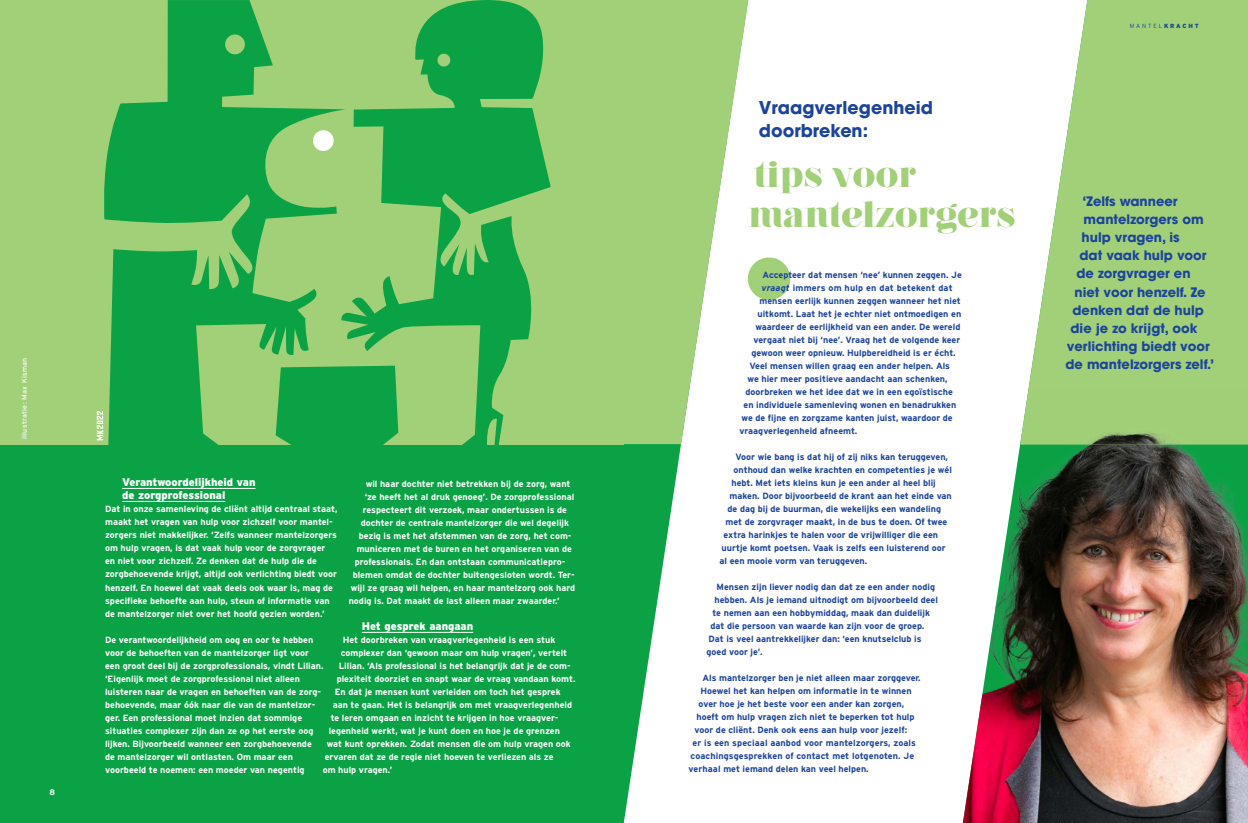
<style>
.page{position:relative;width:1248px;height:823px;background:#fff}
.page>*{position:absolute;margin:0;border:0;box-sizing:border-box;transform-origin:0 0}
.t1{font:900 36px/39.6px "Nouvelle Vague For AB";color:#a2d078}
.t2{font:700 17.5px/22.5px "Avant Garde";color:#1c449c}
.t3{font:700 13px "Avant Garde";color:#1c449c}
.t4{font:900 11px/13px "Interstate";color:#fff}
.t5{font:700 9px/13px "Interstate";color:#fff}
.t6{font:700 9px "Interstate";color:#1c449c}
.t7{font:700 9px "Interstate";letter-spacing:.02em;color:#1c449c}
.t8{font:700 8px "Interstate";color:#fff}
.t9{font:7px "Interstate";letter-spacing:.05em;color:#fff}
.t10{font:300 6px "Interstate";letter-spacing:.3em;color:#1c449c}
.s1{font-style:italic}
.s2{font-weight:900}
</style>
<div class="page">
<img style="left:963px;top:444px;width:284px;height:378px">
<svg style="left:1029px;top:0;width:218px;height:386px;background:#aed689"></svg>
<img style="left:1020px;top:386px;width:227px;height:58px">
<div style="left:747px;top:257px;width:43px;height:43px;background:#a2d078;border-radius:50%"></div>
<div style="left:0;top:444px;width:681px;height:378px;background:#0aa245"></div>
<svg style="left:623px;top:0;width:125px;height:444px;fill:#a2d078"></svg>
<div style="left:0;top:0;width:623px;height:444px;background:#a1d078"></div>
<svg style="left:97px;top:411px;width:5px;height:29px"></svg>
<svg style="left:102px;top:0;width:239px;height:444px;fill:#0aa245"></svg>
<svg style="left:341px;top:0;width:209px;height:444px"></svg>
<div style="left:313px;top:130px;width:20px;height:21px;background:#fff;border-radius:50%"></div>
<svg style="left:276px;top:365px;width:122px;height:79px;background:#12a448"></svg>
<hr style="left:122px;top:487px;width:133px;height:1px;background:#fff">
<hr style="left:122px;top:500px;width:103px;height:1px;background:#fff">
<hr style="left:361px;top:631px;width:112px;height:1px;background:#fff">
<p class="t9" style="left:20px;top:439px;width:83px;rotate:-90deg">illustratie: Max Kisman</p>
<p class="t8" style="left:50px;top:787px;width:7px">8</p>
<p class="t4" style="left:122px;top:475px;width:135px">Verantwoordelijkheid van de zorgprofessional</p>
<p class="t5" style="left:105px;top:502px;width:234px">Dat in onze samenleving de cliënt altijd centraal staat, maakt het vragen van hulp voor zichzelf voor mantel&shy;zorgers niet makkelijker. ‘Zelfs wanneer mantelzorgers om hulp vragen, is dat vaak hulp voor de zorgvrager en niet voor zichzelf. Ze denken dat de hulp die de zorgbehoevende krijgt, altijd ook verlichting biedt voor henzelf. En hoewel dat vaak deels ook waar is, mag de specifieke behoefte aan hulp, steun of informatie van de mantelzorger niet over het hoofd gezien worden.’</p>
<p class="t5" style="left:105px;top:632px;width:220px">De verantwoordelijkheid om oog en oor te hebben voor de behoeften van de mantelzorger ligt voor een groot deel bij de zorgprofessionals, vindt Lilian. ‘Eigenlijk moet de zorgprofessional niet alleen luisteren naar de vragen en behoeften van de zorg&shy;behoevende, maar óók naar die van de mantelzor&shy;ger. Een professional moet inzien dat sommige situaties complexer zijn dan ze op het eerste oog lijken. Bijvoorbeeld wanneer een zorgbehoevende de mantelzorger wil ontlasten. Om maar een voorbeeld te noemen: een moeder van negentig</p>
<p class="t5" style="left:365px;top:477px;width:206px">wil haar dochter niet betrekken bij de zorg, want</p>
<p class="t5" style="left:364px;top:490px;width:211px">‘ze heeft het al druk genoeg’. De zorgprofessional</p>
<p class="t5" style="left:362px;top:503px;width:206px">respecteert dit verzoek, maar ondertussen is de</p>
<p class="t5" style="left:360px;top:516px;width:210px">dochter de centrale mantelzorger die wel degelijk</p>
<p class="t5" style="left:358px;top:529px;width:214px">bezig is met het afstemmen van de zorg, het com-</p>
<p class="t5" style="left:356px;top:542px;width:217px">municeren met de buren en het organiseren van de</p>
<p class="t5" style="left:354px;top:555px;width:212px">professionals. En dan ontstaan communicatiepro-</p>
<p class="t5" style="left:352px;top:568px;width:223px">blemen omdat de dochter buitengesloten wordt. Ter-</p>
<p class="t5" style="left:350px;top:581px;width:226px">wijl ze graag wil helpen, en haar mantelzorg ook hard</p>
<p class="t5" style="left:348px;top:594px;width:212px">nodig is. Dat maakt de last alleen maar zwaarder.’</p>
<p class="t4" style="left:361px;top:619px;width:113px">Het gesprek aangaan</p>
<p class="t5" style="left:342px;top:633px;width:214px">Het doorbreken van vraagverlegenheid is een stuk</p>
<p class="t5" style="left:340px;top:646px;width:228px">complexer dan ‘gewoon maar om hulp vragen’, vertelt</p>
<p class="t5" style="left:338px;top:659px;width:234px">Lilian. ‘Als professional is het belangrijk dat je de com-</p>
<p class="t5" style="left:336px;top:672px;width:240px">plexiteit doorziet en snapt waar de vraag vandaan komt.</p>
<p class="t5" style="left:334px;top:685px;width:227px">En dat je mensen kunt verleiden om toch het gesprek</p>
<p class="t5" style="left:332px;top:698px;width:241px">aan te gaan. Het is belangrijk om met vraagverlegenheid</p>
<p class="t5" style="left:330px;top:711px;width:229px">te leren omgaan en inzicht te krijgen in hoe vraagver-</p>
<p class="t5" style="left:328px;top:724px;width:233px">legenheid werkt, wat je kunt doen en hoe je de grenzen</p>
<p class="t5" style="left:326px;top:737px;width:246px">wat kunt oprekken. Zodat mensen die om hulp vragen ook</p>
<p class="t5" style="left:324px;top:750px;width:230px">ervaren dat ze de regie niet hoeven te verliezen als ze</p>
<p class="t5" style="left:322px;top:763px;width:71px">om hulp vragen.’</p>
<h2 class="t2" style="left:758px;top:97px;width:176px">Vraagverlegenheid doorbreken:</h2>
<h1 class="t1" style="left:748px;top:154px;width:268px">tips voor mantelzorgers</h1>
<p class="t6" style="left:762px;top:269px;width:201px">Accepteer dat mensen ‘nee’ kunnen zeggen. Je</p>
<p class="t7" style="left:761px;top:282px;width:193px"><span class="s1">vraagt</span> immers om hulp en dat betekent dat</p>
<p class="t6" style="left:759px;top:295px;width:203px">mensen eerlijk kunnen zeggen wanneer het niet</p>
<p class="t6" style="left:757px;top:308px;width:205px">uitkomt. Laat het je echter niet ontmoedigen en</p>
<p class="t6" style="left:755px;top:321px;width:206px">waardeer de eerlijkheid van een ander. De wereld</p>
<p class="t6" style="left:753px;top:334px;width:208px">vergaat niet bij ‘nee’. Vraag het de volgende keer</p>
<p class="t6" style="left:751px;top:347px;width:206px">gewoon weer opnieuw. Hulpbereidheid is er écht.</p>
<p class="t6" style="left:749px;top:360px;width:202px">Veel mensen willen graag een ander helpen. Als</p>
<p class="t6" style="left:747px;top:373px;width:202px">we hier meer positieve aandacht aan schenken,</p>
<p class="t6" style="left:745px;top:386px;width:209px">doorbreken we het idee dat we in een egoïstische</p>
<p class="t6" style="left:743px;top:399px;width:214px">en individuele samenleving wonen en benadrukken</p>
<p class="t6" style="left:741px;top:412px;width:213px">we de fijne en zorgzame kanten juist, waardoor de</p>
<p class="t6" style="left:739px;top:425px;width:119px">vraagverlegenheid afneemt.</p>
<p class="t6" style="left:735px;top:451px;width:214px">Voor wie bang is dat hij of zij niks kan teruggeven,</p>
<p class="t6" style="left:733px;top:464px;width:220px">onthoud dan welke krachten en competenties je wél</p>
<p class="t6" style="left:731px;top:477px;width:206px">hebt. Met iets kleins kun je een ander al heel blij</p>
<p class="t6" style="left:729px;top:490px;width:224px">maken. Door bijvoorbeeld de krant aan het einde van</p>
<p class="t6" style="left:727px;top:503px;width:215px">de dag bij de buurman, die wekelijks een wandeling</p>
<p class="t6" style="left:725px;top:516px;width:223px">met de zorgvrager maakt, in de bus te doen. Of twee</p>
<p class="t6" style="left:723px;top:529px;width:216px">extra harinkjes te halen voor de vrijwilliger die een</p>
<p class="t6" style="left:721px;top:542px;width:225px">uurtje komt poetsen. Vaak is zelfs een luisterend oor</p>
<p class="t6" style="left:719px;top:555px;width:149px">al een mooie vorm van teruggeven.</p>
<p class="t6" style="left:716px;top:581px;width:220px">Mensen zijn liever nodig dan dat ze een ander nodig</p>
<p class="t6" style="left:714px;top:594px;width:225px">hebben. Als je iemand uitnodigt om bijvoorbeeld deel</p>
<p class="t6" style="left:712px;top:607px;width:219px">te nemen aan een hobbymiddag, maak dan duidelijk</p>
<p class="t6" style="left:710px;top:620px;width:215px">dat die persoon van waarde kan zijn voor de groep.</p>
<p class="t6" style="left:708px;top:633px;width:214px">Dat is veel aantrekkelijker dan: ‘een knutselclub is</p>
<p class="t6" style="left:706px;top:646px;width:58px">goed voor je’.</p>
<p class="t6" style="left:702px;top:672px;width:220px">Als mantelzorger ben je niet alleen maar zorggever.</p>
<p class="t6" style="left:700px;top:685px;width:213px">Hoewel het kan helpen om informatie in te winnen</p>
<p class="t6" style="left:698px;top:698px;width:207px">over hoe je het beste voor een ander kan zorgen,</p>
<p class="t6" style="left:696px;top:711px;width:219px">hoeft om hulp vragen zich niet te beperken tot hulp</p>
<p class="t6" style="left:694px;top:724px;width:214px">voor de cliënt. Denk ook eens aan hulp voor jezelf:</p>
<p class="t6" style="left:692px;top:737px;width:225px">er is een speciaal aanbod voor mantelzorgers, zoals</p>
<p class="t6" style="left:690px;top:750px;width:225px">coachingsgesprekken of contact met lotgenoten. Je</p>
<p class="t6" style="left:688px;top:763px;width:182px">verhaal met iemand delen kan veel helpen.</p>
<p class="t10" style="left:1129px;top:23px;width:70px">MANTEL<span class="s2">KRACHT</span></p>
<h3 class="t3" style="left:1082px;top:193px;width:97px">‘Zelfs wanneer</h3>
<h3 class="t3" style="left:1083px;top:211px;width:121px">mantelzorgers om</h3>
<h3 class="t3" style="left:1081px;top:229px;width:100px">hulp vragen, is</h3>
<h3 class="t3" style="left:1079px;top:247px;width:128px">dat vaak hulp voor</h3>
<h3 class="t3" style="left:1076px;top:265px;width:115px">de zorgvrager en</h3>
<h3 class="t3" style="left:1074px;top:283px;width:132px">niet voor henzelf. Ze</h3>
<h3 class="t3" style="left:1072px;top:301px;width:133px">denken dat de hulp</h3>
<h3 class="t3" style="left:1070px;top:319px;width:128px">die je zo krijgt, ook</h3>
<h3 class="t3" style="left:1066px;top:337px;width:144px">verlichting biedt voor</h3>
<h3 class="t3" style="left:1065px;top:355px;width:150px">de mantelzorgers zelf.’</h3>
</div>
